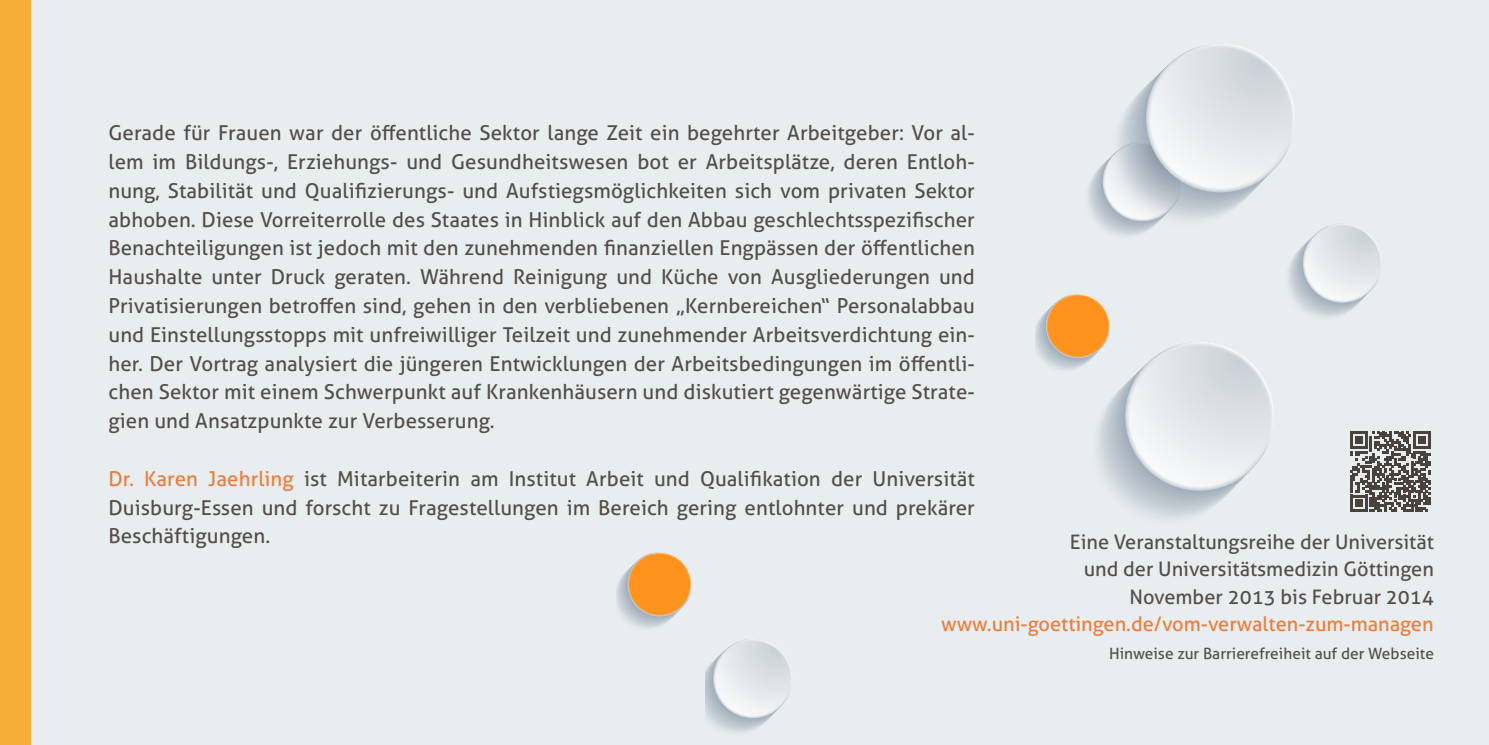
<style>
.page{position:relative;width:1489px;height:745px;background:#fff}
.page>*{position:absolute;margin:0;border:0;box-sizing:border-box;transform-origin:0 0}
.t1{font:20.5px/28.8px "Aller";letter-spacing:.005em;color:#544d48;text-align:justify}
.t2{font:20px/27.5px "Aller";color:#544d48;text-align:right}
.t3{font:20px "Aller";color:#ed7c3a}
.t4{font:15.5px "Aller";color:#544d48}
.s1{color:#ed7c3a}
</style>
<div class="page">
<div style="left:0;top:0;width:1488px;height:744px;background:#e8edef"></div>
<svg style="left:1105px;top:144px;width:74px;height:75px"></svg>
<svg style="left:1126px;top:343px;width:146px;height:146px"></svg>
<svg style="left:1129px;top:346px;width:140px;height:139px"></svg>
<svg style="left:1145px;top:43px;width:149px;height:149px"></svg>
<svg style="left:1147px;top:45px;width:146px;height:146px"></svg>
<svg style="left:1150px;top:48px;width:139px;height:140px"></svg>
<svg style="left:1302px;top:224px;width:79px;height:78px"></svg>
<svg style="left:1303px;top:224px;width:77px;height:77px"></svg>
<svg style="left:1304px;top:225px;width:76px;height:76px"></svg>
<svg style="left:1304px;top:226px;width:75px;height:74px"></svg>
<svg style="left:705px;top:664px;width:77px;height:69px"></svg>
<svg style="left:713px;top:639px;width:79px;height:78px"></svg>
<svg style="left:714px;top:639px;width:77px;height:77px"></svg>
<svg style="left:714px;top:640px;width:76px;height:76px"></svg>
<svg style="left:715px;top:641px;width:75px;height:74px"></svg>
<svg style="left:1035px;top:325px;width:63px;height:45px"></svg>
<div style="left:1035px;top:303px;width:65px;height:65px;background:#ced6dc;border-radius:50%"></div>
<div style="left:1037px;top:301px;width:65px;height:65px;background:#c0c9d1;border-radius:50%"></div>
<svg style="left:1040px;top:298px;width:65px;height:65px"></svg>
<div style="left:1041px;top:298px;width:64px;height:64px;background:#b0bbc4;border-radius:50%"></div>
<div style="left:1043px;top:296px;width:64px;height:64px;background:#aab6c1;border-radius:50%"></div>
<div style="left:1044px;top:295px;width:64px;height:64px;background:#a4b0bc;border-radius:50%"></div>
<svg style="left:1045px;top:293px;width:65px;height:65px"></svg>
<svg style="left:1046px;top:294px;width:63px;height:63px"></svg>
<div style="left:1047px;top:295px;width:61px;height:61px;background:#ff931e;border-radius:50%"></div>
<svg style="left:1350px;top:431px;width:80px;height:80px"></svg>
<svg style="left:617px;top:580px;width:63px;height:48px"></svg>
<div style="left:617px;top:561px;width:65px;height:65px;background:#cdd4da;border-radius:50%"></div>
<div style="left:619px;top:559px;width:65px;height:65px;background:#bfc7d0;border-radius:50%"></div>
<svg style="left:622px;top:556px;width:65px;height:65px"></svg>
<div style="left:623px;top:556px;width:64px;height:64px;background:#acb8c2;border-radius:50%"></div>
<svg style="left:627px;top:551px;width:65px;height:65px"></svg>
<svg style="left:628px;top:552px;width:63px;height:63px"></svg>
<div style="left:629px;top:553px;width:61px;height:61px;background:#ff931e;border-radius:50%"></div>
<div style="left:0;top:0;width:30px;height:744px;background:#f5af35"></div>
<p class="t1" style="left:108px;top:118px;width:867px">Gerade für Frauen war der öffentliche Sektor lange Zeit ein begehrter Arbeitgeber: Vor al&shy;lem im Bildungs-, Erziehungs- und Gesundheitswesen bot er Arbeitsplätze, deren Entloh&shy;nung, Stabilität und Qualifizierungs- und Aufstiegsmöglichkeiten sich vom privaten Sektor abhoben. Diese Vorreiterrolle des Staates in Hinblick auf den Abbau geschlechtsspezifischer Benachteiligungen ist jedoch mit den zunehmenden finanziellen Engpässen der öffentlichen Haushalte unter Druck geraten. Während Reinigung und Küche von Ausgliederungen und Privatisierungen betroffen sind, gehen in den verbliebenen „Kernbereichen“ Personalabbau und Einstellungsstopps mit unfreiwilliger Teilzeit und zunehmender Arbeitsverdichtung ein&shy;her. Der Vortrag analysiert die jüngeren Entwicklungen der Arbeitsbedingungen im öffentli&shy;chen Sektor mit einem Schwerpunkt auf Krankenhäusern und diskutiert gegenwärtige Strate&shy;gien und Ansatzpunkte zur Verbesserung.</p>
<p class="t1" style="left:108px;top:463px;width:867px"><span class="s1">Dr. Karen Jaehrling</span> ist Mitarbeiterin am Institut Arbeit und Qualifikation der Universität Duisburg-Essen und forscht zu Fragestellungen im Bereich gering entlohnter und prekärer Beschäftigungen.</p>
<p class="t2" style="left:1069px;top:527px;width:365px">Eine Veranstaltungsreihe der Universität und der Universitätsmedizin Göttingen<br>November 2013 bis Februar 2014</p>
<p class="t3" style="left:941px;top:611px;width:494px">www.uni-goettingen.de/vom-verwalten-zum-managen</p>
<p class="t4" style="left:1109px;top:643px;width:326px">Hinweise zur Barrierefreiheit auf der Webseite</p>
</div>
